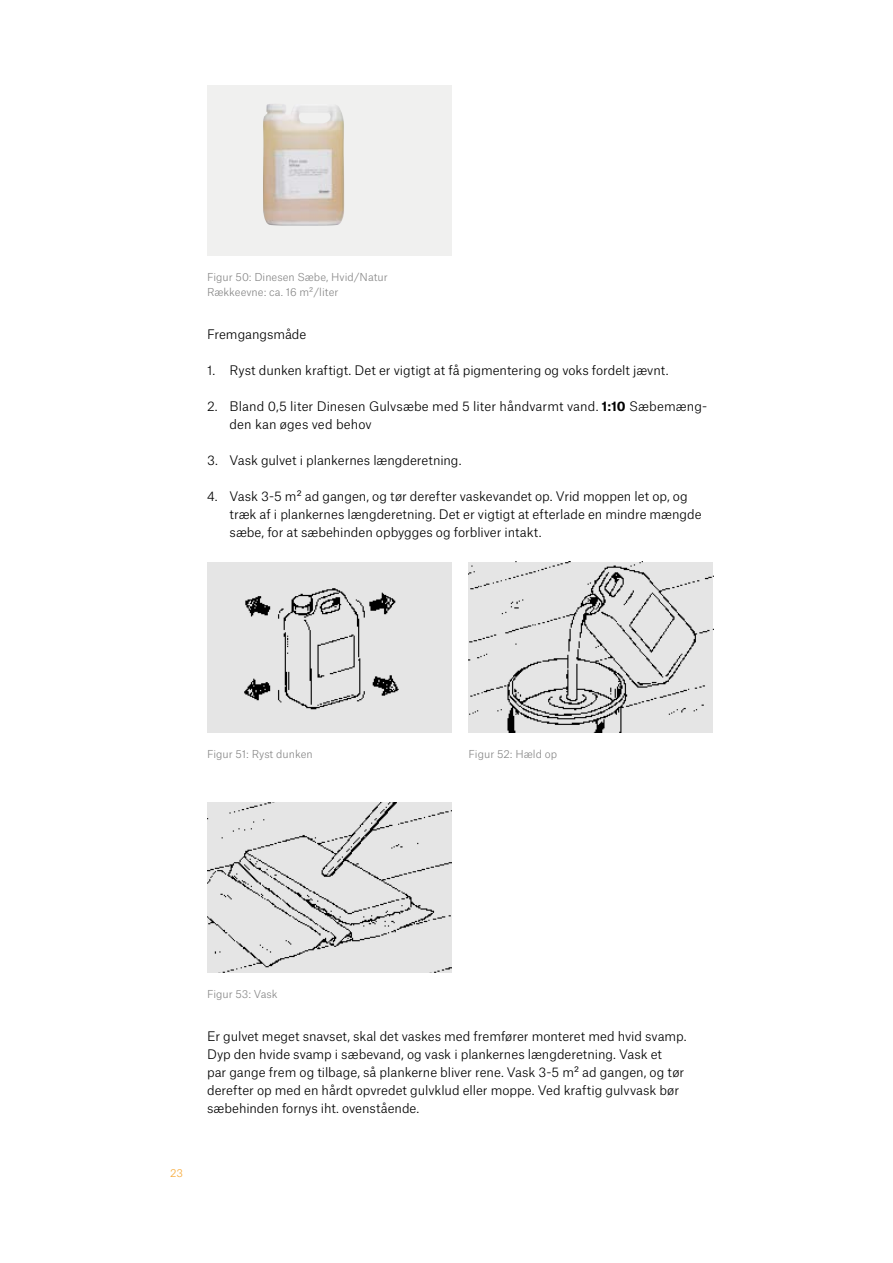
<style>
.page{position:relative;width:893px;height:1263px;background:#fff}
.page>*{position:absolute;margin:0;border:0;box-sizing:border-box;transform-origin:0 0}
.t1{font:300 12.6px/18px "Atlas Grotesk";color:#000}
.t2{font:300 10.5px/15px "Atlas Grotesk";color:#878787}
.t3{font:300 10.5px "Atlas Grotesk";color:#f7a833}
.s1{font-weight:700}
</style>
<div class="page">
<div style="left:207px;top:86px;width:245px;height:170px;background:#f0f0ef"></div>
<img style="left:263px;top:104px;width:81px;height:122px">
<img style="left:469px;top:562px;width:244px;height:170px">
<div style="left:207px;top:562px;width:245px;height:170px;background:#e5e5e5"></div>
<img style="left:244px;top:588px;width:155px;height:122px">
<img style="left:207px;top:802px;width:245px;height:170px">
<p class="t2" style="left:207px;top:269px;width:182px">Figur 50: Dinesen Sæbe, Hvid/Natur<br>Rækkeevne: ca. 16 m²/liter</p>
<p class="t1" style="left:207px;top:324px;width:101px">Fremgangsmåde</p>
<p class="t1" style="left:207px;top:360px;width:463px">1. Ryst dunken kraftigt. Det er vigtigt at få pigmentering og voks fordelt jævnt.</p>
<p class="t1" style="left:230px;top:396px;width:479px;text-indent:-22px">2. Bland 0,5 liter Dinesen Gulvsæbe med 5 liter håndvarmt vand. <span class="s1">1:10</span> Sæbemæng&shy;den kan øges ved behov</p>
<p class="t1" style="left:207px;top:450px;width:256px">3. Vask gulvet i plankernes længderetning.</p>
<p class="t1" style="left:230px;top:486px;width:474px;text-indent:-22px">4. Vask 3-5 m² ad gangen, og tør derefter vaskevandet op. Vrid moppen let op, og træk af i plankernes længderetning. Det er vigtigt at efterlade en mindre mængde sæbe, for at sæbehinden opbygges og forbliver intakt.</p>
<p class="t2" style="left:207px;top:745px;width:107px">Figur 51: Ryst dunken</p>
<p class="t2" style="left:469px;top:745px;width:90px">Figur 52: Hæld op</p>
<p class="t3" style="left:170px;top:1164px;width:14px">23</p>
<p class="t2" style="left:207px;top:985px;width:72px">Figur 53: Vask</p>
<p class="t1" style="left:207px;top:1026px;width:481px">Er gulvet meget snavset, skal det vaskes med fremfører monteret med hvid svamp.<br>Dyp den hvide svamp i sæbevand, og vask i plankernes længderetning. Vask et<br>par gange frem og tilbage, så plankerne bliver rene. Vask 3-5 m² ad gangen, og tør derefter op med en hårdt opvredet gulvklud eller moppe. Ved kraftig gulvvask bør sæbehinden fornys iht. ovenstående.</p>
</div>
